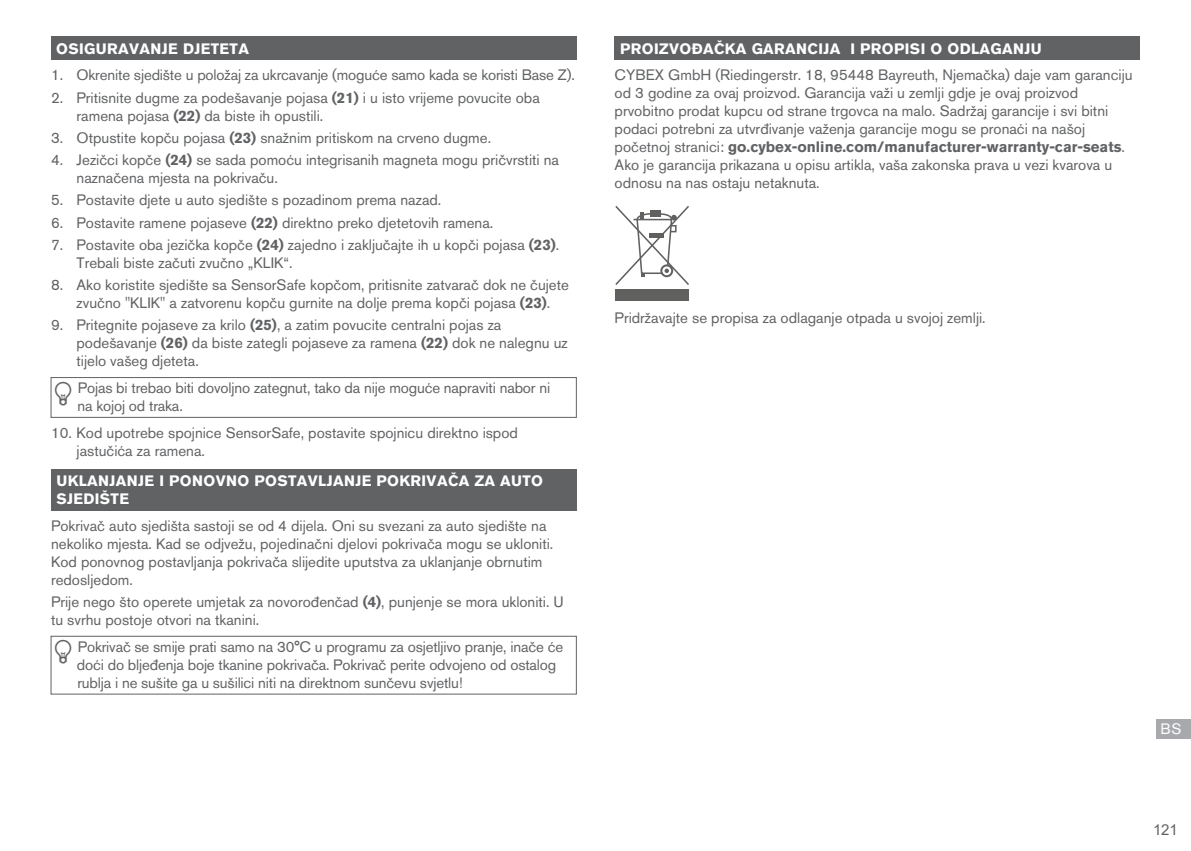
<style>
.page{position:relative;width:1191px;height:851px;background:#fff}
.page>*{position:absolute;margin:0;border:0;box-sizing:border-box;transform-origin:0 0}
.t1{font:15px/18px "Akzidenz Grotesk Pro";color:#616264}
.t2{font:700 15px/18px "Akzidenz Grotesk Pro";letter-spacing:.025em;color:#fff}
.t3{font:15px "Arial";color:#616264}
.t4{font:15px "Akzidenz Grotesk Pro";color:#fff}
.s1{font-weight:700}
</style>
<div class="page">
<div style="left:1157px;top:718px;width:34px;height:20px;background:#a7a9ac"></div>
<div style="left:51px;top:37px;width:525px;height:23px;background:#616264"></div>
<div style="left:51px;top:377px;width:526px;height:40px;border:1px solid #616264"></div>
<div style="left:51px;top:469px;width:525px;height:41px;background:#616264"></div>
<div style="left:51px;top:635px;width:526px;height:59px;border:1px solid #616264"></div>
<div style="left:614px;top:37px;width:526px;height:23px;background:#616264"></div>
<div style="left:615px;top:290px;width:74px;height:11px;background:#60605f"></div>
<svg style="left:615px;top:206px;width:74px;height:79px"></svg>
<div style="left:650px;top:210px;width:11px;height:7px;background:#60605f"></div>
<p class="t2" style="left:56px;top:39px;width:194px">OSIGURAVANJE DJETETA</p>
<p class="t1" style="left:51px;top:66px;width:525px">1. Okrenite sjedište u položaj za ukrcavanje (moguće samo kada se koristi Base Z).</p>
<p class="t1" style="left:77px;top:88px;width:465px;text-indent:-26px">2. Pritisnite dugme za podešavanje pojasa <span class="s1">(21)</span> i u isto vrijeme povucite oba ramena pojasa <span class="s1">(22)</span> da biste ih opustili.</p>
<p class="t1" style="left:51px;top:128px;width:441px">3. Otpustite kopču pojasa <span class="s1">(23)</span> snažnim pritiskom na crveno dugme.</p>
<p class="t1" style="left:77px;top:151px;width:484px;text-indent:-26px">4. Jezičci kopče <span class="s1">(24)</span> se sada pomoću integrisanih magneta mogu pričvrstiti na naznačena mjesta na pokrivaču.</p>
<p class="t1" style="left:51px;top:191px;width:392px">5. Postavite djete u auto sjedište s pozadinom prema nazad.</p>
<p class="t1" style="left:51px;top:213px;width:444px">6. Postavite ramene pojaseve <span class="s1">(22)</span> direktno preko djetetovih ramena.</p>
<p class="t1" style="left:77px;top:235px;width:484px;text-indent:-26px">7. Postavite oba jezička kopče <span class="s1">(24)</span> zajedno i zaključajte ih u kopči pojasa <span class="s1">(23)</span>.<br>Trebali biste začuti zvučno „KLIK“.</p>
<p class="t1" style="left:51px;top:276px;width:519px;text-align:center">8. Ako koristite sjedište sa SensorSafe kopčom, pritisnite zatvarač dok ne čujete zvučno "KLIK" a zatvorenu kopču gurnite na dolje prema kopči pojasa <span class="s1">(23)</span>.</p>
<p class="t1" style="left:77px;top:316px;width:493px;text-indent:-26px">9. Pritegnite pojaseve za krilo <span class="s1">(25)</span>, a zatim povucite centralni pojas za podešavanje <span class="s1">(26)</span> da biste zategli pojaseve za ramena <span class="s1">(22)</span> dok ne nalegnu uz tijelo vašeg djeteta.</p>
<p class="t1" style="left:77px;top:378px;width:474px">Pojas bi trebao biti dovoljno zategnut, tako da nije moguće napraviti nabor ni na kojoj od traka.</p>
<p class="t1" style="left:77px;top:423px;width:443px;text-indent:-26px">10. Kod upotrebe spojnice SensorSafe, postavite spojnicu direktno ispod jastučića za ramena.</p>
<p class="t2" style="left:56px;top:472px;width:488px">UKLANJANJE I PONOVNO POSTAVLJANJE POKRIVAČA ZA AUTO<br>SJEDIŠTE</p>
<p class="t1" style="left:51px;top:516px;width:504px">Pokrivač auto sjedišta sastoji se od 4 dijela. Oni su svezani za auto sjedište na nekoliko mjesta. Kad se odjvežu, pojedinačni djelovi pokrivača mogu se ukloniti.<br>Kod ponovnog postavljanja pokrivača slijedite uputstva za uklanjanje obrnutim redosljedom.</p>
<p class="t1" style="left:51px;top:593px;width:514px">Prije nego što operete umjetak za novorođenčad <span class="s1">(4)</span>, punjenje se mora ukloniti. U tu svrhu postoje otvori na tkanini.</p>
<p class="t1" style="left:77px;top:637px;width:488px">Pokrivač se smije prati samo na 30°C u programu za osjetljivo pranje, inače će doći do bljeđenja boje tkanine pokrivača. Pokrivač perite odvojeno od ostalog rublja i ne sušite ga u sušilici niti na direktnom sunčevu svjetlu!</p>
<p class="t2" style="left:620px;top:39px;width:423px">PROIZVOĐAČKA GARANCIJA I PROPISI O ODLAGANJU</p>
<p class="t1" style="left:614px;top:66px;width:519px">CYBEX GmbH (Riedingerstr. 18, 95448 Bayreuth, Njemačka) daje vam garanciju od 3 godine za ovaj proizvod. Garancija važi u zemlji gdje je ovaj proizvod prvobitno prodat kupcu od strane trgovca na malo. Sadržaj garancije i svi bitni podaci potrebni za utvrđivanje važenja garancije mogu se pronaći na našoj početnoj stranici: <span class="s1">go.cybex-online.com/manufacturer-warranty-car-seats</span>.<br>Ako je garancija prikazana u opisu artikla, vaša zakonska prava u vezi kvarova u odnosu na nas ostaju netaknuta.</p>
<p class="t1" style="left:614px;top:309px;width:372px">Pridržavajte se propisa za odlaganje otpada u svojoj zemlji.</p>
<p class="t4" style="left:1160px;top:719px;width:22px">BS</p>
<p class="t3" style="left:1153px;top:819px;width:26px">121</p>
</div>
